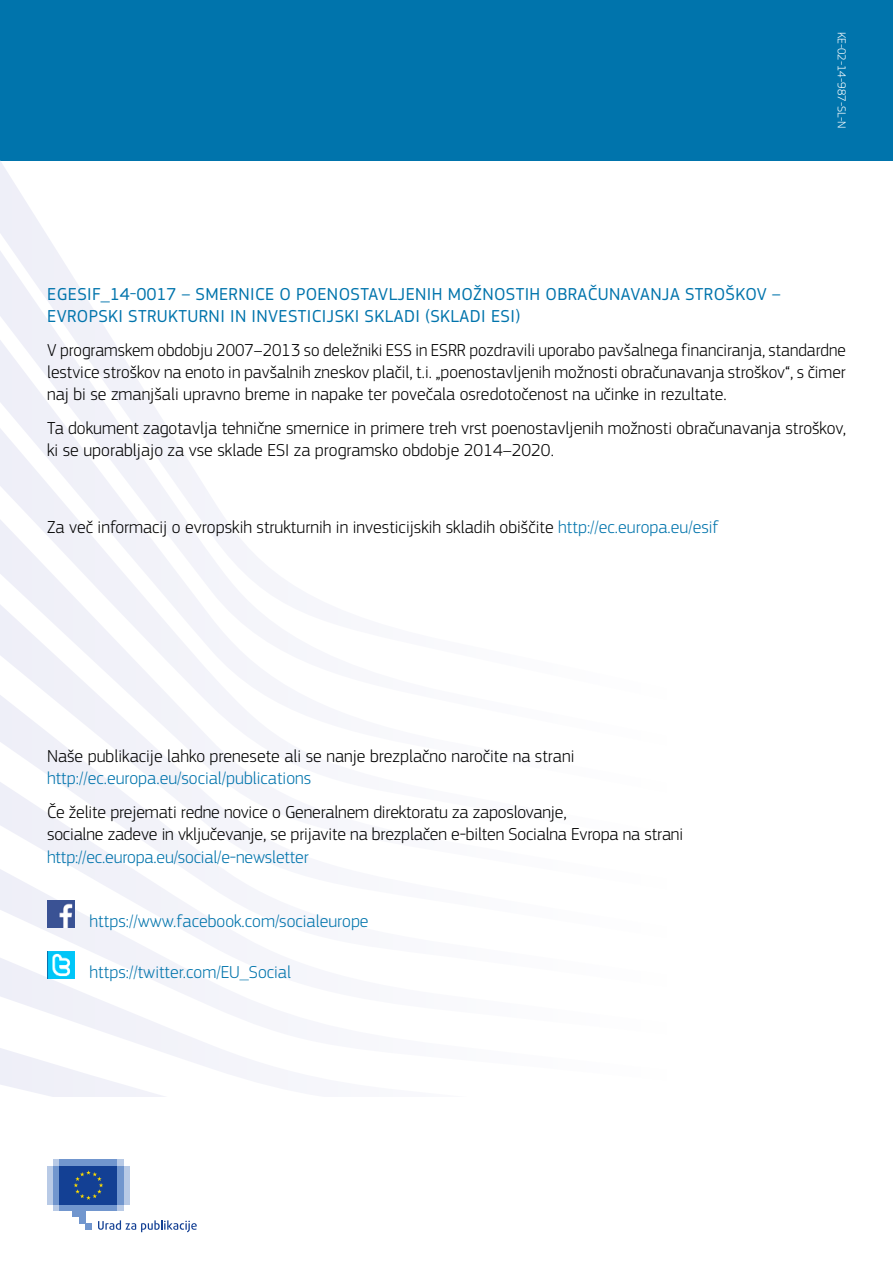
<style>
.page{position:relative;width:893px;height:1263px;background:#fff}
.page>*{position:absolute;margin:0;border:0;box-sizing:border-box;transform-origin:0 0}
._4th_Cover{font:300 18px/22.4px "EC Square Sans Pro";color:#000}
._4th_Cover-2{font:18px/22.4px "EC Square Sans Pro";letter-spacing:.02em;color:#0074ac}
.Link_Bold_Purple{font:300 18px "EC Square Sans Pro";color:#0074ac}
.t1{font:300 12px "EC Square Sans Pro";color:#fff}
.s1{color:#0074ac}
</style>
<div class="page">
<div style="left:0;top:0;width:893px;height:160px;background:#0074ac"></div>
<svg style="left:30px;top:842px;width:230px;height:10px;fill:#f4f5fa"></svg>
<svg style="left:0;top:852px;width:260px;height:92px"></svg>
<svg style="left:0;top:944px;width:260px;height:94px"></svg>
<svg style="left:0;top:1038px;width:260px;height:58px"></svg>
<svg style="left:0;top:205px;width:86px;height:93px;fill:#f0f0f8"></svg>
<svg style="left:0;top:298px;width:144px;height:93px;fill:#f1f1f9"></svg>
<svg style="left:0;top:391px;width:260px;height:451px;fill:#f4f4fa"></svg>
<img style="left:48px;top:900px;width:27px;height:27px">
<img style="left:48px;top:952px;width:27px;height:27px">
<svg style="left:53px;top:1204px;width:70px;height:6px"></svg>
<svg style="left:53px;top:1159px;width:70px;height:7px"></svg>
<div style="left:60px;top:1159px;width:57px;height:7px;background:#7196ce"></div>
<div style="left:60px;top:1204px;width:57px;height:6px;background:#7196ce"></div>
<div style="left:117px;top:1166px;width:6px;height:38px;background:#7196ce"></div>
<div style="left:123px;top:1166px;width:7px;height:38px;background:#b8cae6"></div>
<div style="left:53px;top:1166px;width:7px;height:38px;background:#7196ce"></div>
<div style="left:47px;top:1166px;width:6px;height:38px;background:#b8cae6"></div>
<div style="left:73px;top:1204px;width:12px;height:13px;background:#7196ce"></div>
<div style="left:79px;top:1204px;width:6px;height:19px;background:#7196ce"></div>
<div style="left:85px;top:1223px;width:7px;height:7px;background:#7196ce"></div>
<div style="left:60px;top:1166px;width:57px;height:38px;background:#134094"></div>
<svg style="left:74px;top:1170px;width:29px;height:30px"></svg>
<svg style="left:98px;top:1220px;width:99px;height:12px"></svg>
<p class="t1" style="left:849px;top:32px;width:99px;rotate:90deg">KE-02-14-987-SL-N</p>
<p class="_4th_Cover-2" style="left:47px;top:283px;width:735px">EGESIF_14-0017 – SMERNICE O POENOSTAVLJENIH MOŽNOSTIH OBRAČUNAVANJA STROŠKOV –<br>EVROPSKI STRUKTURNI IN INVESTICIJSKI SKLADI (SKLADI ESI)</p>
<p class="_4th_Cover" style="left:47px;top:338px;width:800px;text-align:justify">V programskem obdobju 2007–2013 so deležniki ESS in ESRR pozdravili uporabo pavšalnega financiranja, standardne lestvice stroškov na enoto in pavšalnih zneskov plačil, t.i. „poenostavljenih možnosti obračunavanja stroškov“, s čimer naj bi se zmanjšali upravno breme in napake ter povečala osredotočenost na učinke in rezultate.</p>
<p class="_4th_Cover" style="left:47px;top:417px;width:800px">Ta dokument zagotavlja tehnične smernice in primere treh vrst poenostavljenih možnosti obračunavanja stroškov, ki se uporabljajo za vse sklade ESI za programsko obdobje 2014–2020.</p>
<p class="_4th_Cover" style="left:47px;top:515px;width:673px">Za več informacij o evropskih strukturnih in investicijskih skladih obiščite <span class="s1">http://ec.europa.eu/esif</span></p>
<p class="_4th_Cover" style="left:47px;top:745px;width:529px">Naše publikacije lahko prenesete ali se nanje brezplačno naročite na strani <span class="s1">http://ec.europa.eu/social/publications</span></p>
<p class="_4th_Cover" style="left:47px;top:801px;width:637px">Če želite prejemati redne novice o Generalnem direktoratu za zaposlovanje,<br>socialne zadeve in vključevanje, se prijavite na brezplačen e-bilten Socialna Evropa na strani <span class="s1">http://ec.europa.eu/social/e-newsletter</span></p>
<p class="Link_Bold_Purple" style="left:90px;top:911px;width:281px">https://www.facebook.com/socialeurope</p>
<p class="Link_Bold_Purple" style="left:90px;top:962px;width:203px">https://twitter.com/EU_Social</p>
</div>
